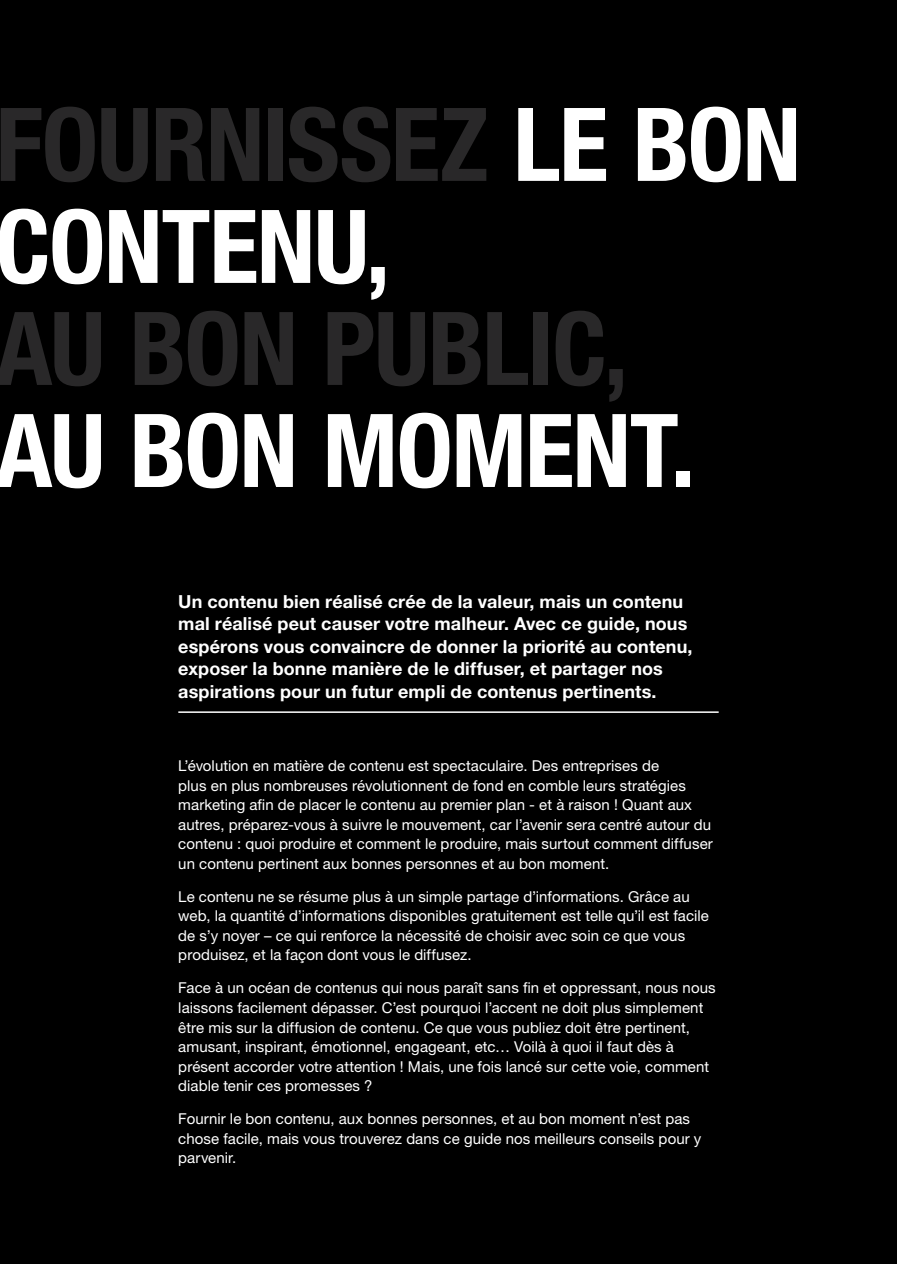
<style>
.page{position:relative;width:897px;height:1264px;background:#fff}
.page>*{position:absolute;margin:0;border:0;box-sizing:border-box;transform-origin:0 0}
.t1{font:700 condensed 102px/102px "Helvetica Neue LT Std";letter-spacing:-.015em;color:#fff}
.t2{font:700 condensed 102px "Helvetica Neue LT Std";letter-spacing:-.02em;color:#292829}
.t3{font:700 18px/22.5px "Helvetica Neue LT Std";letter-spacing:.005em;color:#fff}
.t4{font:15px/19.5px "Helvetica Neue LT Std";letter-spacing:.005em;color:#fff}
.s1{color:#292829}
</style>
<div class="page">
<div style="left:0;top:0;width:896px;height:1264px;background:#000"></div>
<hr style="left:178px;top:711px;width:540px;height:2px;background:#fff">
<h1 class="t1" style="left:-4px;top:92px;width:807px"><span class="s1">FOURNISSEZ</span> LE BON<br>CONTENU,</h1>
<h1 class="t2" style="left:-4px;top:287px;width:634px">AU BON PUBLIC,</h1>
<h1 class="t1" style="left:-4px;top:398px;width:700px">AU BON MOMENT.</h1>
<p class="t3" style="left:178px;top:590px;width:515px">Un contenu bien réalisé crée de la valeur, mais un contenu mal réalisé peut causer votre malheur. Avec ce guide, nous espérons vous convaincre de donner la priorité au contenu, exposer la bonne manière de le diffuser, et partager nos aspirations pour un futur empli de contenus pertinents.</p>
<p class="t4" style="left:178px;top:756px;width:536px">L’évolution en matière de contenu est spectaculaire. Des entreprises de<br>plus en plus nombreuses révolutionnent de fond en comble leurs stratégies marketing afin de placer le contenu au premier plan - et à raison ! Quant aux autres, préparez-vous à suivre le mouvement, car l’avenir sera centré autour du contenu : quoi produire et comment le produire, mais surtout comment diffuser un contenu pertinent aux bonnes personnes et au bon moment.</p>
<p class="t4" style="left:178px;top:886px;width:532px">Le contenu ne se résume plus à un simple partage d’informations. Grâce au web, la quantité d’informations disponibles gratuitement est telle qu’il est facile de s’y noyer – ce qui renforce la nécessité de choisir avec soin ce que vous produisez, et la façon dont vous le diffusez.</p>
<p class="t4" style="left:178px;top:978px;width:538px">Face à un océan de contenus qui nous paraît sans fin et oppressant, nous nous laissons facilement dépasser. C’est pourquoi l’accent ne doit plus simplement être mis sur la diffusion de contenu. Ce que vous publiez doit être pertinent, amusant, inspirant, émotionnel, engageant, etc… Voilà à quoi il faut dès à présent accorder votre attention ! Mais, une fois lancé sur cette voie, comment diable tenir ces promesses ?</p>
<p class="t4" style="left:178px;top:1108px;width:524px">Fournir le bon contenu, aux bonnes personnes, et au bon moment n’est pas chose facile, mais vous trouverez dans ce guide nos meilleurs conseils pour y parvenir.</p>
</div>
